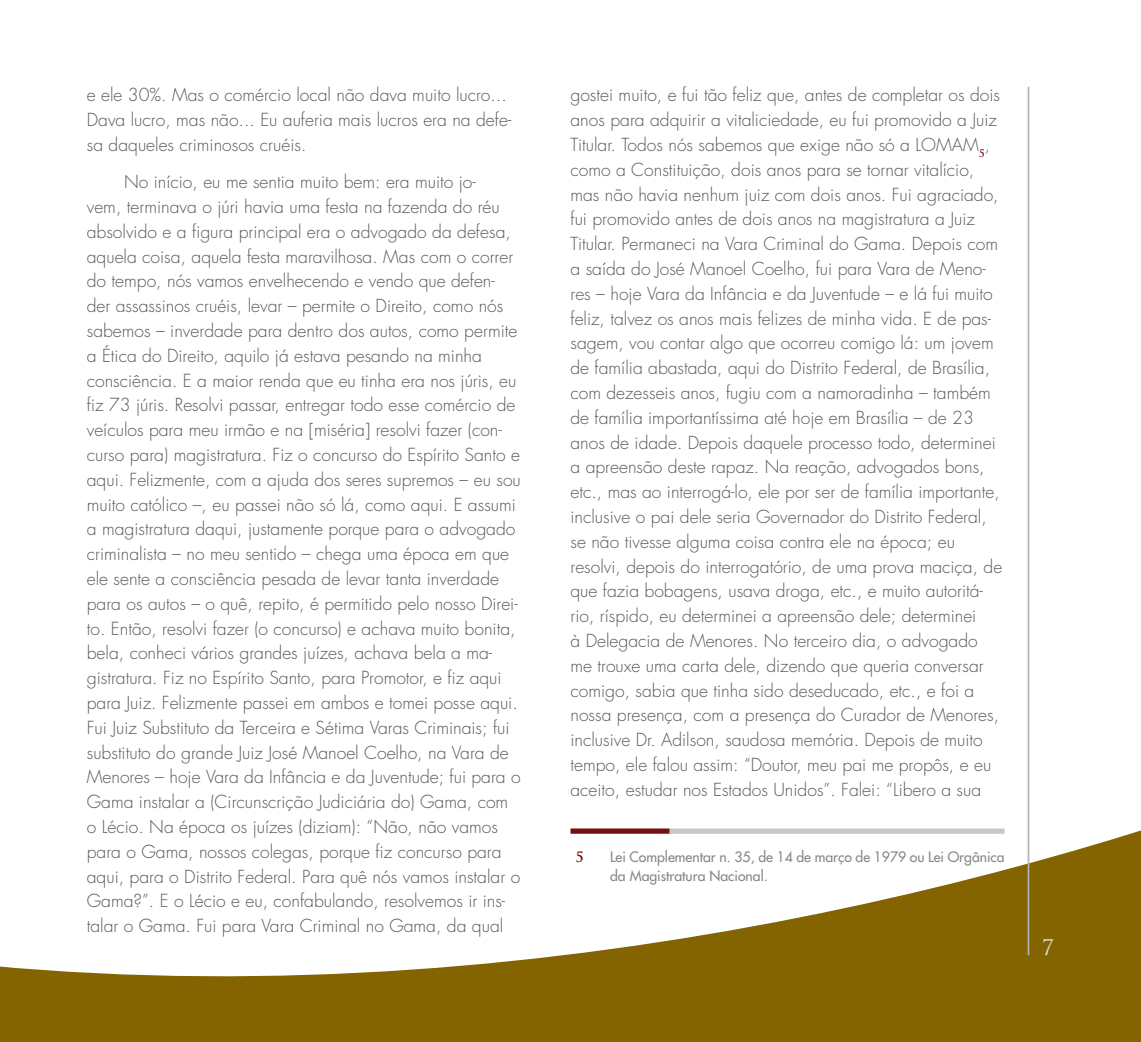
<style>
.page{position:relative;width:1141px;height:1042px;background:#fff}
.page>*{position:absolute;margin:0;border:0;box-sizing:border-box;transform-origin:0 0}
.t1{font:21px "Trajan Pro";color:#e3e4e4}
.t2{font:300 17.5px/24.8px "Futura Std";color:#58585a}
.t3{font:500 14px/18.6px "Futura Std";color:#87888a}
.t4{font:700 14px "Trajan Pro";color:#790e11}
</style>
<div class="page">
<svg style="left:0;top:819px;width:1141px;height:223px"></svg>
<hr style="left:1028px;top:87px;width:1px;height:868px;background:#b1b3b4">
<div style="left:570px;top:828px;width:100px;height:6px;background:#790e11"></div>
<div style="left:670px;top:828px;width:335px;height:6px;background:#c6c7c8"></div>
<p class="t2" style="left:87px;top:83px;width:426px">e ele 30%. Mas o comércio local não dava muito lucro...<br>Dava lucro, mas não... Eu auferia mais lucros era na defe&shy;sa daqueles criminosos cruéis.</p>
<p class="t2" style="left:87px;top:170px;width:436px;text-indent:37px">No início, eu me sentia muito bem: era muito jo-<br>vem, terminava o júri havia uma festa na fazenda do réu absolvido e a figura principal era o advogado da defesa, aquela coisa, aquela festa maravilhosa. Mas com o correr do tempo, nós vamos envelhecendo e vendo que defen&shy;der assassinos cruéis, levar – permite o Direito, como nós sabemos – inverdade para dentro dos autos, como permite a Ética do Direito, aquilo já estava pesando na minha consciência. E a maior renda que eu tinha era nos júris, eu fiz 73 júris. Resolvi passar, entregar todo esse comércio de veículos para meu irmão e na [miséria] resolvi fazer (con&shy;curso para) magistratura. Fiz o concurso do Espírito Santo e aqui. Felizmente, com a ajuda dos seres supremos – eu sou muito católico –, eu passei não só lá, como aqui. E assumi a magistratura daqui, justamente porque para o advogado criminalista – no meu sentido – chega uma época em que ele sente a consciência pesada de levar tanta inverdade para os autos – o quê, repito, é permitido pelo nosso Direi&shy;to. Então, resolvi fazer (o concurso) e achava muito bonita, bela, conheci vários grandes juízes, achava bela a ma&shy;gistratura. Fiz no Espírito Santo, para Promotor, e fiz aqui para Juiz. Felizmente passei em ambos e tomei posse aqui.<br>Fui Juiz Substituto da Terceira e Sétima Varas Criminais; fui substituto do grande Juiz José Manoel Coelho, na Vara de Menores – hoje Vara da Infância e da Juventude; fui para o Gama instalar a (Circunscrição Judiciária do) Gama, com o Lécio. Na época os juízes (diziam): “Não, não vamos para o Gama, nossos colegas, porque fiz concurso para aqui, para o Distrito Federal. Para quê nós vamos instalar o Gama?”. E o Lécio e eu, confabulando, resolvemos ir ins&shy;talar o Gama. Fui para Vara Criminal no Gama, da qual</p>
<p class="t2" style="left:570px;top:83px;width:433px">gostei muito, e fui tão feliz que, antes de completar os dois anos para adquirir a vitaliciedade, eu fui promovido a Juiz Titular. Todos nós sabemos que exige não só a LOMAM<sub>5</sub>, como a Constituição, dois anos para se tornar vitalício, mas não havia nenhum juiz com dois anos. Fui agraciado, fui promovido antes de dois anos na magistratura a Juiz Titular. Permaneci na Vara Criminal do Gama. Depois com a saída do José Manoel Coelho, fui para Vara de Meno&shy;res – hoje Vara da Infância e da Juventude – e lá fui muito feliz, talvez os anos mais felizes de minha vida. E de pas&shy;sagem, vou contar algo que ocorreu comigo lá: um jovem de família abastada, aqui do Distrito Federal, de Brasília, com dezesseis anos, fugiu com a namoradinha – também de família importantíssima até hoje em Brasília – de 23 anos de idade. Depois daquele processo todo, determinei a apreensão deste rapaz. Na reação, advogados bons, etc., mas ao interrogá-lo, ele por ser de família importante, inclusive o pai dele seria Governador do Distrito Federal, se não tivesse alguma coisa contra ele na época; eu resolvi, depois do interrogatório, de uma prova maciça, de que fazia bobagens, usava droga, etc., e muito autoritá&shy;rio, ríspido, eu determinei a apreensão dele; determinei<br>à Delegacia de Menores. No terceiro dia, o advogado me trouxe uma carta dele, dizendo que queria conversar comigo, sabia que tinha sido deseducado, etc., e foi a nossa presença, com a presença do Curador de Menores, inclusive Dr. Adilson, saudosa memória. Depois de muito tempo, ele falou assim: “Doutor, meu pai me propôs, e eu aceito, estudar nos Estados Unidos”. Falei: “Libero a sua</p>
<p class="t4" style="left:575px;top:848px;width:10px">5</p>
<p class="t3" style="left:610px;top:848px;width:396px">Lei Complementar n. 35, de 14 de março de 1979 ou Lei Orgânica da Magistratura Nacional.</p>
<p class="t1" style="left:1042px;top:934px;width:13px">7</p>
</div>
